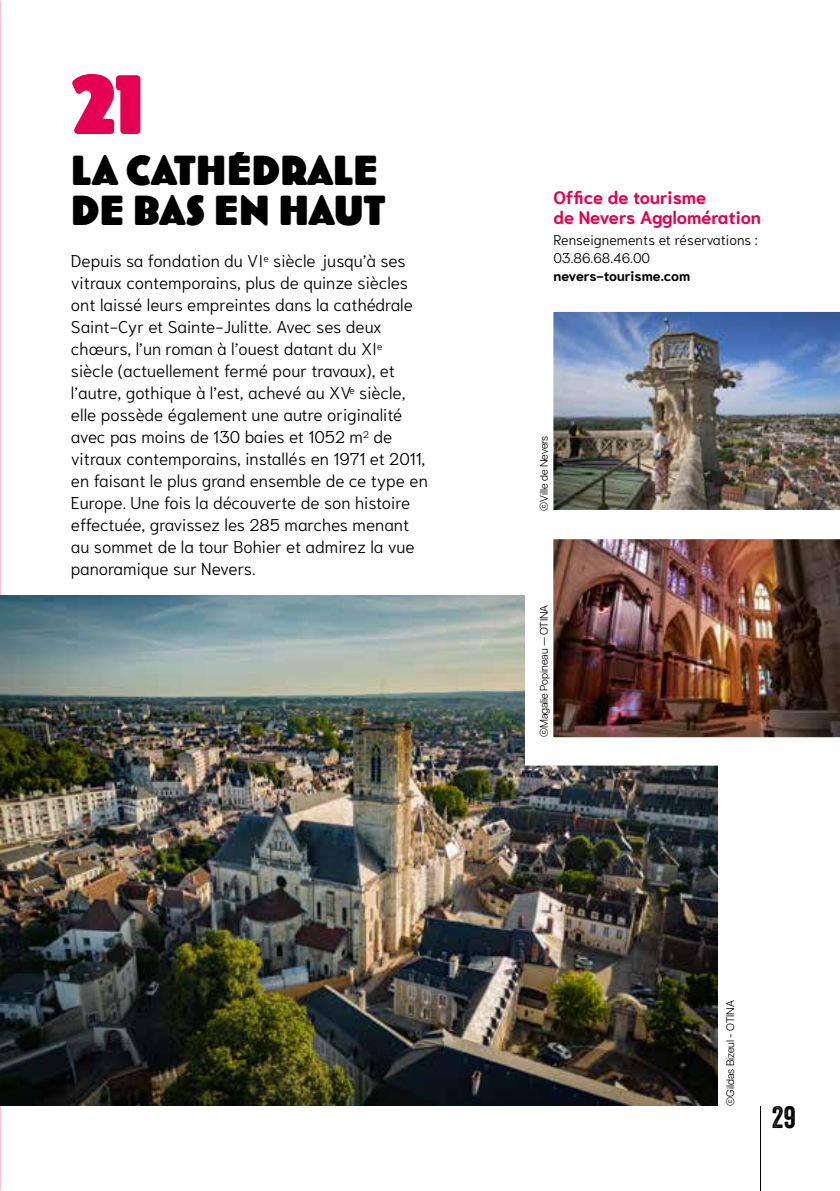
<style>
.page{position:relative;width:840px;height:1191px;background:#fff}
.page>*{position:absolute;margin:0;border:0;box-sizing:border-box;transform-origin:0 0}
.t1{font:80px "Bovine Round MVB";color:#e50051}
.t2{font:40px/40px "Bovine Round MVB";color:#000}
.t3{font:30px "Veneer";color:#000}
.t4{font:700 18px/20px "Niramit";color:#e50051}
.t5{font:300 17px/22px "Niramit";color:#000}
.t6{font:300 14px/18px "Niramit";color:#000}
.t7{font:700 14px "Niramit";color:#000}
.t8{font:11px "SF Pro";color:#000}
</style>
<div class="page">
<hr style="left:759px;top:1106px;width:1px;height:85px;background:#000">
<svg style="left:0;top:0;width:1px;height:1191px"></svg>
<img style="left:0;top:595px;width:717px;height:511px">
<img style="left:553px;top:311px;width:286px;height:185px">
<img style="left:510px;top:496px;width:329px;height:283px">
<h1 class="t1" style="left:71px;top:64px;width:76px">21</h1>
<h2 class="t2" style="left:71px;top:152px;width:316px">LA CATHÉDRALE<br>DE BAS EN HAUT</h2>
<p class="t5" style="left:71px;top:250px;width:358px">Depuis sa fondation du VI<sup>e</sup> siècle jusqu’à ses vitraux contemporains, plus de quinze siècles ont laissé leurs empreintes dans la cathédrale Saint-Cyr et Sainte-Julitte. Avec ses deux chœurs, l’un roman à l’ouest datant du XI<sup>e </sup>siècle (actuellement fermé pour travaux), et l’autre, gothique à l’est, achevé au XV<sup>e</sup> siècle, elle possède également une autre originalité avec pas moins de 130 baies et 1052 m<sup>2</sup> de vitraux contemporains, installés en 1971 et 2011, en faisant le plus grand ensemble de ce type en Europe. Une fois la découverte de son histoire effectuée, gravissez les 285 marches menant au sommet de la tour Bohier et admirez la vue panoramique sur Nevers.</p>
<p class="t4" style="left:553px;top:187px;width:209px">Office de tourisme<br>de Nevers Agglomération</p>
<p class="t6" style="left:553px;top:230px;width:206px">Renseignements et réservations :<br>03.86.68.46.00</p>
<p class="t7" style="left:553px;top:267px;width:138px">nevers-tourisme.com</p>
<p class="t8" style="left:537px;top:511px;width:77px;rotate:-90deg">©Ville de Nevers</p>
<p class="t8" style="left:537px;top:737px;width:134px;rotate:-90deg">©Magalie Popineau — OTINA</p>
<p class="t8" style="left:723px;top:1106px;width:107px;rotate:-90deg">©Gildas Bizeul - OTINA</p>
<h3 class="t3" style="left:771px;top:1099px;width:26px">29</h3>
</div>
